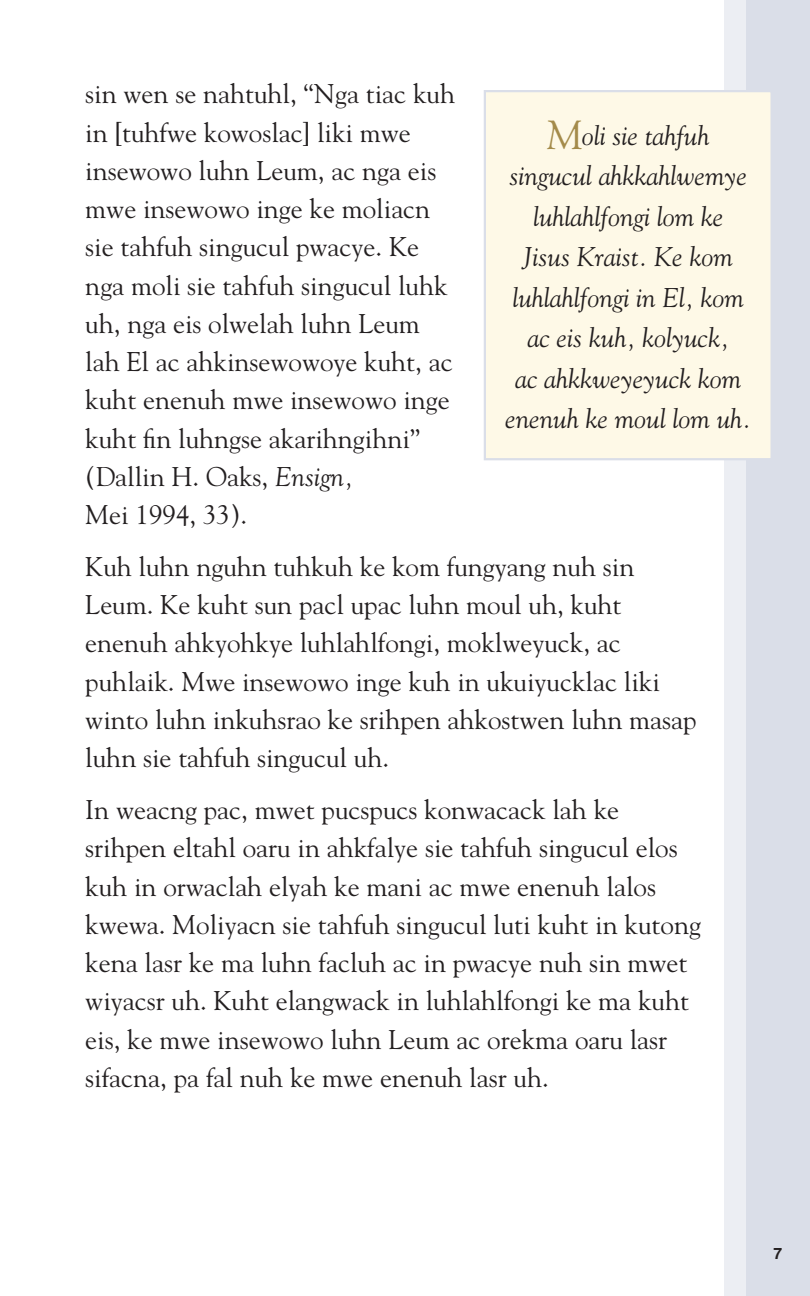
<style>
.page{position:relative;width:810px;height:1296px;background:#fff}
.page>*{position:absolute;margin:0;border:0;box-sizing:border-box;transform-origin:0 0}
.t1{font:27px/38.2px "Goudy Oldstylelds Lat";color:#231f20}
.t2{font:italic 27px/40.5px "Goudy Oldstylelds Lat";color:#231f20;text-align:center}
.t3{font:700 15.75px "Helveticalds Lat";color:#231f20}
.s1{font-style:italic}
.s2{font-size:40.5px;color:#a48b4a}
</style>
<div class="page">
<div style="left:725px;top:0;width:85px;height:1296px;background:#dadee8"></div>
<div style="left:725px;top:0;width:21px;height:1296px;background:#eceef3"></div>
<div style="left:485px;top:91px;width:287px;height:368px;background:#fef9e7"></div>
<div style="left:484px;top:90px;width:289px;height:370px;border:2px solid #dadee8"></div>
<p class="t1" style="left:85px;top:72px;width:371px">sin wen se nahtuhl, “Nga tiac kuh in [tuhfwe kowoslac] liki mwe insewowo luhn Leum, ac nga eis mwe insewowo inge ke moliacn sie tahfuh singucul pwacye. Ke nga moli sie tahfuh singucul luhk uh, nga eis olwelah luhn Leum lah El ac ahkinsewowoye kuht, ac kuht enenuh mwe insewowo inge kuht fin luhngse akarihngihni” (Dallin H. Oaks, <span class="s1">Ensign,<br></span>Mei 1994, 33).</p>
<p class="t1" style="left:85px;top:545px;width:613px">Kuh luhn nguhn tuhkuh ke kom fungyang nuh sin Leum. Ke kuht sun pacl upac luhn moul uh, kuht enenuh ahkyohkye luhlahlfongi, moklweyuck, ac puhlaik. Mwe insewowo inge kuh in ukuiyucklac liki winto luhn inkuhsrao ke srihpen ahkostwen luhn masap luhn sie tahfuh singucul uh.</p>
<p class="t1" style="left:85px;top:788px;width:617px">In weacng pac, mwet pucspucs konwacack lah ke srihpen eltahl oaru in ahkfalye sie tahfuh singucul elos kuh in orwaclah elyah ke mani ac mwe enenuh lalos kwewa. Moliyacn sie tahfuh singucul luti kuht in kutong kena lasr ke ma luhn facluh ac in pwacye nuh sin mwet wiyacsr uh. Kuht elangwack in luhlahlfongi ke ma kuht eis, ke mwe insewowo luhn Leum ac orekma oaru lasr sifacna, pa fal nuh ke mwe enenuh lasr uh.</p>
<p class="t2" style="left:505px;top:113px;width:247px"><span class="s2">M</span>oli sie tahfuh singucul ahkkahlwemye luhlahlfongi lom ke<br>Jisus Kraist. Ke kom luhlahlfongi in El, kom ac eis kuh, kolyuck,<br>ac ahkkweyeyuck kom enenuh ke moul lom uh.</p>
<p class="t3" style="left:774px;top:1240px;width:10px">7</p>
</div>
